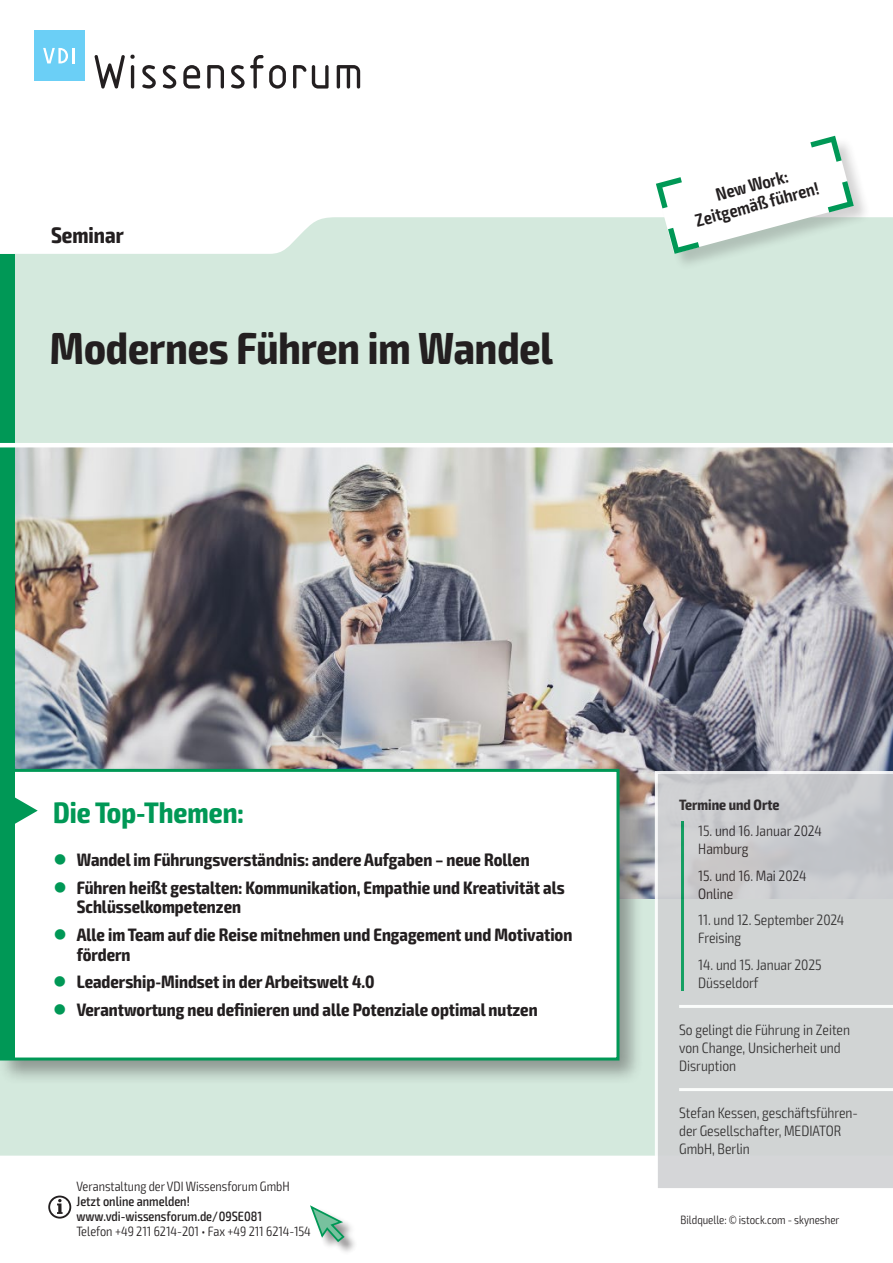
<style>
.page{position:relative;width:893px;height:1263px;background:#fff}
.page>*{position:absolute;margin:0;border:0;box-sizing:border-box;transform-origin:0 0}
.t1{font:700 condensed 45px "Exo 2";color:#231f20}
.t2{font:700 condensed 29.7px "Exo 2";color:#009856}
.t3{font:700 condensed 22.5px "Exo 2";color:#231f20}
.t4{font:700 condensed 18px/19.5px "Exo 2";color:#231f20}
.t5{font:600 condensed 18px/19.5px "Exo 2";color:#231f20;text-align:center}
.t6{font:300 condensed 15px/18px "Exo 2";color:#231f20}
.t7{font:700 condensed 15px "Exo 2";color:#231f20}
.t8{font:300 condensed 13.5px "Exo 2";color:#231f20}
.t9{font:500 condensed 13.5px/15px "Exo 2";color:#231f20}
.t10{font:300 condensed 12px "Exo 2";color:#231f20}
.s1{color:#009856}
</style>
<div class="page">
<div style="left:0;top:217px;width:893px;height:938px;background:#d4e9dd"></div>
<img style="left:14px;top:447px;width:879px;height:451px">
<div style="left:0;top:765px;width:644px;height:320px;background:#231f20;opacity:.4"></div>
<div style="left:2px;top:770px;width:616px;height:289px;background:#fff"></div>
<div style="left:3px;top:772px;width:11px;height:285px;background:#009856"></div>
<div style="left:0;top:769px;width:619px;height:291px;border:3px solid #009856"></div>
<svg style="left:14px;top:796px;width:24px;height:29px"></svg>
<div style="left:0;top:254px;width:14px;height:519px;background:#009856"></div>
<div style="left:311px;top:1206px;width:47px;height:49px;background:#231f20;opacity:.5"></div>
<svg style="left:310px;top:1205px;width:36px;height:38px"></svg>
<hr style="left:0;top:443px;width:893px;height:4px;background:#fff">
<svg style="left:655px;top:771px;width:238px;height:417px;background:#cfd2d2"></svg>
<svg style="left:48px;top:1195px;width:23px;height:23px"></svg>
<svg style="left:94px;top:54px;width:41px;height:35px"></svg>
<svg style="left:142px;top:65px;width:14px;height:24px"></svg>
<svg style="left:163px;top:65px;width:13px;height:24px"></svg>
<svg style="left:183px;top:65px;width:17px;height:24px"></svg>
<svg style="left:207px;top:65px;width:17px;height:24px"></svg>
<svg style="left:231px;top:55px;width:55px;height:34px"></svg>
<svg style="left:293px;top:65px;width:36px;height:24px"></svg>
<svg style="left:337px;top:65px;width:23px;height:24px"></svg>
<div style="left:34px;top:30px;width:50px;height:51px;background:#6bcff6"></div>
<svg style="left:43px;top:48px;width:31px;height:15px"></svg>
<div style="left:656px;top:136px;width:215px;height:135px;background:#231f20;opacity:.2"></div>
<svg style="left:655px;top:136px;width:199px;height:118px"></svg>
<p class="t3" style="left:51px;top:221px;width:74px">Seminar</p>
<h1 class="t1" style="left:50px;top:321px;width:505px">Modernes Führen im Wandel</h1>
<p class="t5" style="left:688px;top:193px;width:129px;rotate:-15deg">New Work:<br>Zeitgemäß führen!</p>
<h2 class="t2" style="left:53px;top:794px;width:192px">Die Top-Themen:</h2>
<p class="t4" style="left:53px;top:850px;width:478px"><span class="s1">●</span> Wandel im Führungsverständnis: andere Aufgaben – neue Rollen</p>
<p class="t4" style="left:77px;top:878px;width:489px;text-indent:-23px"><span class="s1">●</span> Führen heißt gestalten: Kommunikation, Empathie und Kreativität als<br>Schlüsselkompetenzen</p>
<p class="t4" style="left:77px;top:925px;width:497px;text-indent:-23px"><span class="s1">●</span> Alle im Team auf die Reise mitnehmen und Engagement und Motivation fördern</p>
<p class="t4" style="left:53px;top:973px;width:323px"><span class="s1">●</span> Leadership-Mindset in der Arbeitswelt 4.0</p>
<p class="t4" style="left:53px;top:1000px;width:486px"><span class="s1">●</span> Verantwortung neu definieren und alle Potenziale optimal nutzen</p>
<p class="t8" style="left:77px;top:1178px;width:215px">Veranstaltung der VDI Wissensforum GmbH</p>
<p class="t9" style="left:77px;top:1194px;width:187px">Jetzt online anmelden! www.vdi-wissensforum.de/09SE081</p>
<p class="t8" style="left:77px;top:1223px;width:236px">Telefon +49 211 6214-201 • Fax +49 211 6214-154</p>
<p class="t7" style="left:679px;top:796px;width:102px">Termine und Orte</p>
<p class="t6" style="left:698px;top:822px;width:125px">15. und 16. Januar 2024<br>Hamburg</p>
<p class="t6" style="left:698px;top:867px;width:110px">15. und 16. Mai 2024<br>Online</p>
<p class="t6" style="left:698px;top:911px;width:148px">11. und 12. September 2024<br>Freising</p>
<p class="t6" style="left:698px;top:956px;width:125px">14. und 15. Januar 2025<br>Düsseldorf</p>
<p class="t6" style="left:679px;top:1021px;width:172px">So gelingt die Führung in Zeiten von Change, Unsicherheit und<br>Disruption</p>
<p class="t6" style="left:679px;top:1104px;width:180px">Stefan Kessen, geschäftsführen&shy;der Gesellschafter, MEDIATOR<br>GmbH, Berlin</p>
<p class="t10" style="left:681px;top:1212px;width:160px">Bildquelle: © istock.com - skynesher</p>
</div>
